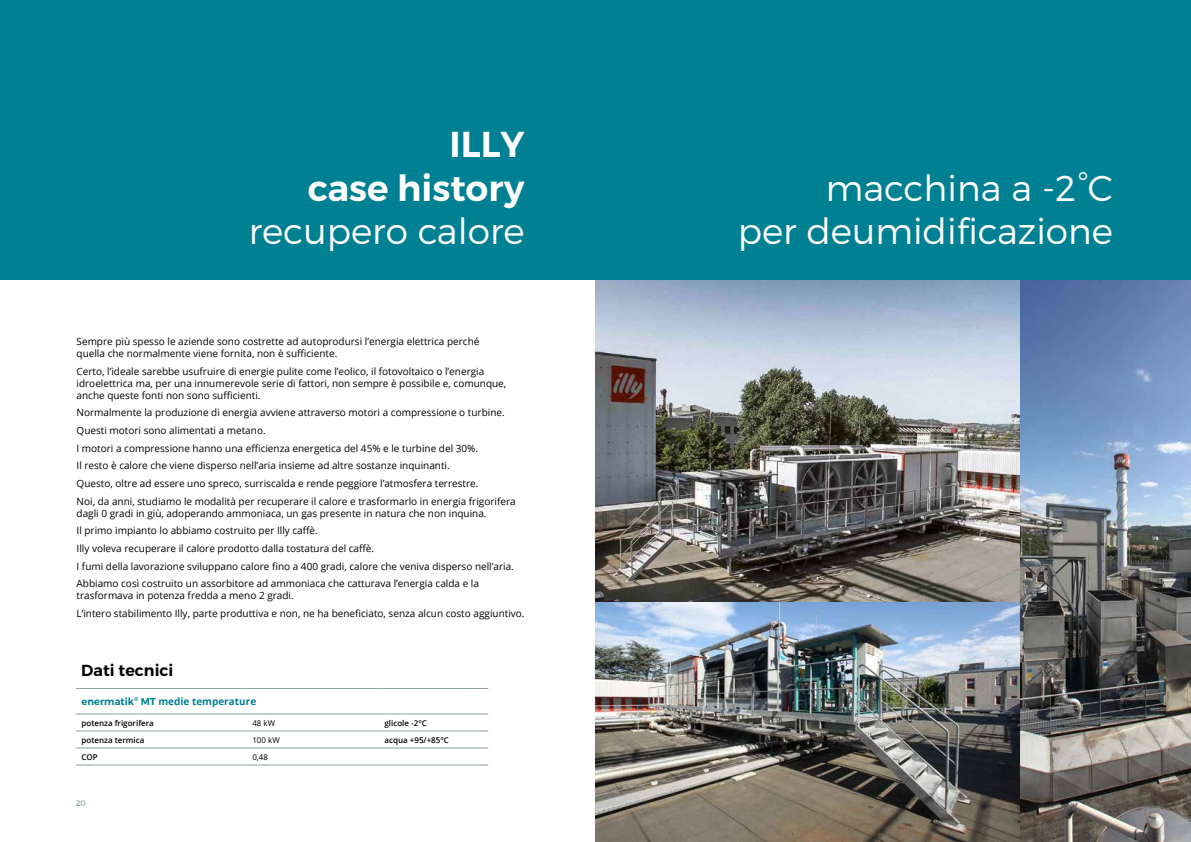
<style>
.page{position:relative;width:1191px;height:842px;background:#fff}
.page>*{position:absolute;margin:0;border:0;box-sizing:border-box;transform-origin:0 0}
.t1{font:300 36px/43.2px "Montserrat";color:#fff;text-align:right}
.t2{font:600 36px/43.2px "Montserrat";color:#fff;text-align:right}
.t3{font:600 16px "Montserrat";color:#000}
.t4{font:10px/17.7px "Open Sans";color:#000}
.t5{font:700 10px "Open Sans";color:#008093}
.t6{font:600 8px "Open Sans";color:#000}
.t7{font:8px "Open Sans";color:#000}
.t8{font:8px "Montserrat";color:#8fa0a3}
.s1{font-family:"Montserrat";font-weight:600}
</style>
<div class="page">
<img style="left:1019px;top:280px;width:172px;height:562px">
<img style="left:595px;top:280px;width:424px;height:322px">
<img style="left:595px;top:602px;width:424px;height:240px">
<div style="left:0;top:0;width:1191px;height:280px;background:#008093"></div>
<hr style="left:76px;top:688px;width:171px;height:1px;background:#8fa0a3">
<hr style="left:247px;top:688px;width:132px;height:1px;background:#8fa0a3">
<hr style="left:379px;top:688px;width:109px;height:1px;background:#8fa0a3">
<hr style="left:76px;top:714px;width:171px;height:1px;background:#8fa0a3">
<hr style="left:247px;top:714px;width:132px;height:1px;background:#8fa0a3">
<hr style="left:379px;top:714px;width:109px;height:1px;background:#8fa0a3">
<hr style="left:76px;top:731px;width:171px;height:1px;background:#8fa0a3">
<hr style="left:247px;top:731px;width:132px;height:1px;background:#8fa0a3">
<hr style="left:379px;top:731px;width:109px;height:1px;background:#8fa0a3">
<hr style="left:76px;top:748px;width:171px;height:1px;background:#8fa0a3">
<hr style="left:247px;top:748px;width:132px;height:1px;background:#8fa0a3">
<hr style="left:379px;top:748px;width:109px;height:1px;background:#8fa0a3">
<hr style="left:76px;top:765px;width:171px;height:1px;background:#8fa0a3">
<hr style="left:247px;top:765px;width:132px;height:1px;background:#8fa0a3">
<hr style="left:379px;top:765px;width:109px;height:1px;background:#8fa0a3">
<h1 class="t2" style="left:308px;top:123px;width:218px">ILLY<br>case history</h1>
<h1 class="t1" style="left:249px;top:209px;width:277px">recupero calore</h1>
<p class="t4" style="left:77px;top:335px;width:404px;line-height:12px">Sempre più spesso le aziende sono costrette ad autoprodursi l’energia elettrica perché quella che normalmente viene fornita, non è sufficiente.</p>
<p class="t4" style="left:77px;top:365px;width:431px;line-height:12px">Certo, l’ideale sarebbe usufruire di energie pulite come l’eolico, il fotovoltaico o l’energia idroelettrica ma, per una innumerevole serie di fattori, non sempre è possibile e, comunque, anche queste fonti non sono sufficienti.</p>
<p class="t4" style="left:77px;top:404px;width:440px">Normalmente la produzione di energia avviene attraverso motori a compressione o turbine.<br>Questi motori sono alimentati a metano.<br>I motori a compressione hanno una efficienza energetica del 45% e le turbine del 30%.<br>Il resto è calore che viene disperso nell’aria insieme ad altre sostanze inquinanti.<br>Questo, oltre ad essere uno spreco, surriscalda e rende peggiore l’atmosfera terrestre.<br>Noi, da anni, studiamo le modalità per recuperare il calore e trasformarlo in energia frigorifera</p>
<p class="t4" style="left:77px;top:504px;width:439px">dagli 0 gradi in giù, adoperando ammoniaca, un gas presente in natura che non inquina.<br>Il primo impianto lo abbiamo costruito per Illy caffè.<br>Illy voleva recuperare il calore prodotto dalla tostatura del caffè.<br>I fumi della lavorazione sviluppano calore fino a 400 gradi, calore che veniva disperso nell’aria.<br>Abbiamo così costruito un assorbitore ad ammoniaca che catturava l’energia calda e la</p>
<p class="t4" style="left:77px;top:587px;width:449px">trasformava in potenza fredda a meno 2 gradi.<br>L’intero stabilimento Illy, parte produttiva e non, ne ha beneficiato, senza alcun costo aggiuntivo.</p>
<h2 class="t3" style="left:81px;top:660px;width:94px">Dati tecnici</h2>
<p class="t5" style="left:81px;top:694px;width:176px"><span class="s1">enermatik</span><sup>®</sup> <span class="s1">MT</span> medie temperature</p>
<p class="t6" style="left:81px;top:717px;width:74px">potenza frigorifera</p>
<p class="t7" style="left:252px;top:717px;width:24px">48 kW</p>
<p class="t6" style="left:384px;top:717px;width:44px">glicole -2°C</p>
<p class="t6" style="left:81px;top:734px;width:64px">potenza termica</p>
<p class="t7" style="left:252px;top:734px;width:29px">100 kW</p>
<p class="t6" style="left:384px;top:734px;width:66px">acqua +95/+85°C</p>
<p class="t6" style="left:81px;top:751px;width:18px">COP</p>
<p class="t7" style="left:252px;top:751px;width:17px">0,48</p>
<p class="t8" style="left:76px;top:798px;width:12px">20</p>
<h1 class="t1" style="left:737px;top:166px;width:377px">macchina a -2°C<br>per deumidificazione</h1>
</div>
